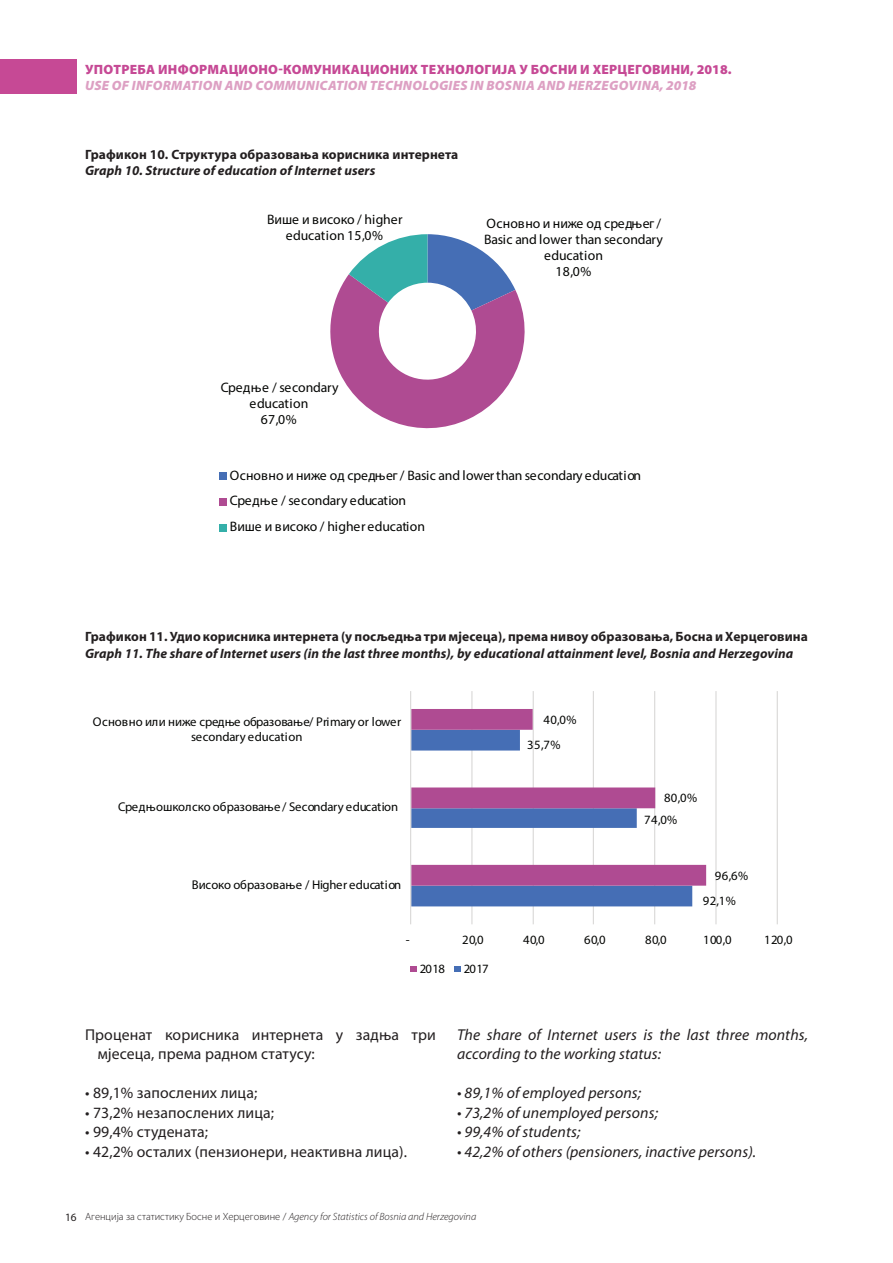
<style>
.page{position:relative;width:893px;height:1263px;background:#fff}
.page>*{position:absolute;margin:0;border:0;box-sizing:border-box;transform-origin:0 0}
.t1{font:italic 15.75px/19.5px "Myriad Pro";letter-spacing:.005em;color:#231f20}
.t2{font:15.75px/19.5px "Myriad Pro";letter-spacing:.005em;color:#231f20}
.t3{font:13.65px/16.2px "Myriad Pro";letter-spacing:-.005em;color:#040503;text-align:center}
.t4{font:italic 700 13.5px "Myriad Pro";letter-spacing:.005em;color:#231f20}
.t5{font:700 13.5px "Myriad Pro";letter-spacing:.005em;color:#231f20}
.t6{font:italic 900 13.5px "Myriad Pro";letter-spacing:.02em;color:#dda0c3}
.t7{font:900 13.5px "Myriad Pro";letter-spacing:.02em;color:#c64995}
.t8{font:12.75px/15px "Myriad Pro";letter-spacing:-.005em;color:#040503;text-align:center}
.t9{font:11.25px "Myriad Pro";color:#231f20}
.t10{font:italic 300 10.5px "Myriad Pro";color:#231f20}
.s1{font-style:normal}
</style>
<div class="page">
<div style="left:0;top:60px;width:77px;height:34px;background:#c64995"></div>
<svg style="left:330px;top:234px;width:195px;height:195px"></svg>
<div style="left:219px;top:472px;width:8px;height:7px;background:#456eb5"></div>
<div style="left:219px;top:498px;width:8px;height:7px;background:#af4b92"></div>
<div style="left:219px;top:524px;width:8px;height:8px;background:#34afa9"></div>
<hr style="left:471px;top:691px;width:1px;height:233px;background:#dad9d8">
<hr style="left:533px;top:691px;width:1px;height:233px;background:#dad9d8">
<hr style="left:593px;top:691px;width:1px;height:233px;background:#dad9d8">
<hr style="left:654px;top:691px;width:1px;height:233px;background:#dad9d8">
<hr style="left:715px;top:691px;width:2px;height:233px;background:#dad9d8">
<hr style="left:777px;top:691px;width:1px;height:233px;background:#dad9d8">
<div style="left:411px;top:886px;width:281px;height:20px;background:#456eb5"></div>
<svg style="left:411px;top:709px;width:295px;height:177px"></svg>
<hr style="left:410px;top:691px;width:1px;height:233px;background:#dad9d8">
<div style="left:410px;top:966px;width:7px;height:6px;background:#af4b92"></div>
<div style="left:454px;top:966px;width:7px;height:6px;background:#456eb5"></div>
<p class="t7" style="left:85px;top:61px;width:648px">УПОТРЕБА ИНФОРМАЦИОНО-КОМУНИКАЦИОНИХ ТЕХНОЛОГИЈА У БОСНИ И ХЕРЦЕГОВИНИ, 2018.</p>
<p class="t6" style="left:85px;top:78px;width:613px">USE OF INFORMATION AND COMMUNICATION TECHNOLOGIES IN BOSNIA AND HERZEGOVINA, 2018</p>
<p class="t5" style="left:85px;top:146px;width:375px">Графикон 10. Структура образовања корисника интернета</p>
<p class="t4" style="left:85px;top:162px;width:292px">Graph 10. Structure of education of Internet users</p>
<p class="t3" style="left:267px;top:211px;width:137px">Више и високо / higher education 15,0%</p>
<p class="t3" style="left:484px;top:215px;width:180px">Основно и ниже од средњег /<br>Basic and lower than secondary education<br>18,0%</p>
<p class="t3" style="left:221px;top:379px;width:119px">Средње / secondary education<br>67,0%</p>
<p class="t3" style="left:230px;top:462px;width:413px;line-height:25.8px;text-align:left">Основно и ниже од средњег / Basic and lower than secondary education<br>Средње / secondary education<br>Више и високо / higher education</p>
<p class="t5" style="left:85px;top:628px;width:724px">Графикон 11. Удио корисника интернета (у посљедња три мјесеца), према нивоу образовања, Босна и Херцеговина</p>
<p class="t4" style="left:85px;top:644px;width:710px">Graph 11. The share of Internet users (in the last three months), by educational attainment level, Bosnia and Herzegovina</p>
<p class="t8" style="left:93px;top:714px;width:310px">Основно или ниже средње образовање/ Primary or lower secondary education</p>
<p class="t8" style="left:118px;top:799px;width:282px">Средњошколско образовање / Secondary education</p>
<p class="t8" style="left:192px;top:877px;width:211px">Високо образовање / Higher education</p>
<p class="t8" style="left:543px;top:712px;width:35px">40,0%</p>
<p class="t8" style="left:527px;top:737px;width:35px">35,7%</p>
<p class="t8" style="left:664px;top:790px;width:35px">80,0%</p>
<p class="t8" style="left:644px;top:812px;width:35px">74,0%</p>
<p class="t8" style="left:715px;top:868px;width:35px">96,6%</p>
<p class="t8" style="left:703px;top:893px;width:35px">92,1%</p>
<p class="t8" style="left:406px;top:932px;width:5px">-</p>
<p class="t8" style="left:462px;top:932px;width:23px">20,0</p>
<p class="t8" style="left:523px;top:932px;width:23px">40,0</p>
<p class="t8" style="left:584px;top:932px;width:23px">60,0</p>
<p class="t8" style="left:645px;top:932px;width:23px">80,0</p>
<p class="t8" style="left:703px;top:932px;width:30px">100,0</p>
<p class="t8" style="left:764px;top:932px;width:30px">120,0</p>
<p class="t8" style="left:420px;top:961px;width:27px">2018</p>
<p class="t8" style="left:464px;top:961px;width:27px">2017</p>
<p class="t2" style="left:98px;top:1024px;width:340px;text-indent:-13px">Проценат корисника интернета у задња три мјесеца, према радном статусу:</p>
<p class="t2" style="left:85px;top:1083px;width:174px">• 89,1% запослених лица;</p>
<p class="t2" style="left:85px;top:1102px;width:190px">• 73,2% незапослених лица;</p>
<p class="t2" style="left:85px;top:1122px;width:125px">• 99,4% студената;</p>
<p class="t2" style="left:85px;top:1141px;width:323px">• 42,2% осталих (пензионери, неактивна лица).</p>
<p class="t1" style="left:457px;top:1024px;width:352px">The share of Internet users is the last three months, according to the working status:</p>
<p class="t1" style="left:457px;top:1083px;width:186px">• 89,1% of employed persons;</p>
<p class="t1" style="left:457px;top:1102px;width:202px">• 73,2% of unemployed persons;</p>
<p class="t1" style="left:457px;top:1122px;width:125px">• 99,4% of students;</p>
<p class="t1" style="left:457px;top:1141px;width:301px">• 42,2% of others (pensioners, inactive persons).</p>
<p class="t9" style="left:65px;top:1210px;width:13px">16</p>
<p class="t10" style="left:85px;top:1211px;width:393px"><span class="s1">Aгeнциja зa стaтистику Бoснe и Хeрцeгoвинe /</span> Agency for Statistics of Bosnia and Herzegovina</p>
</div>
